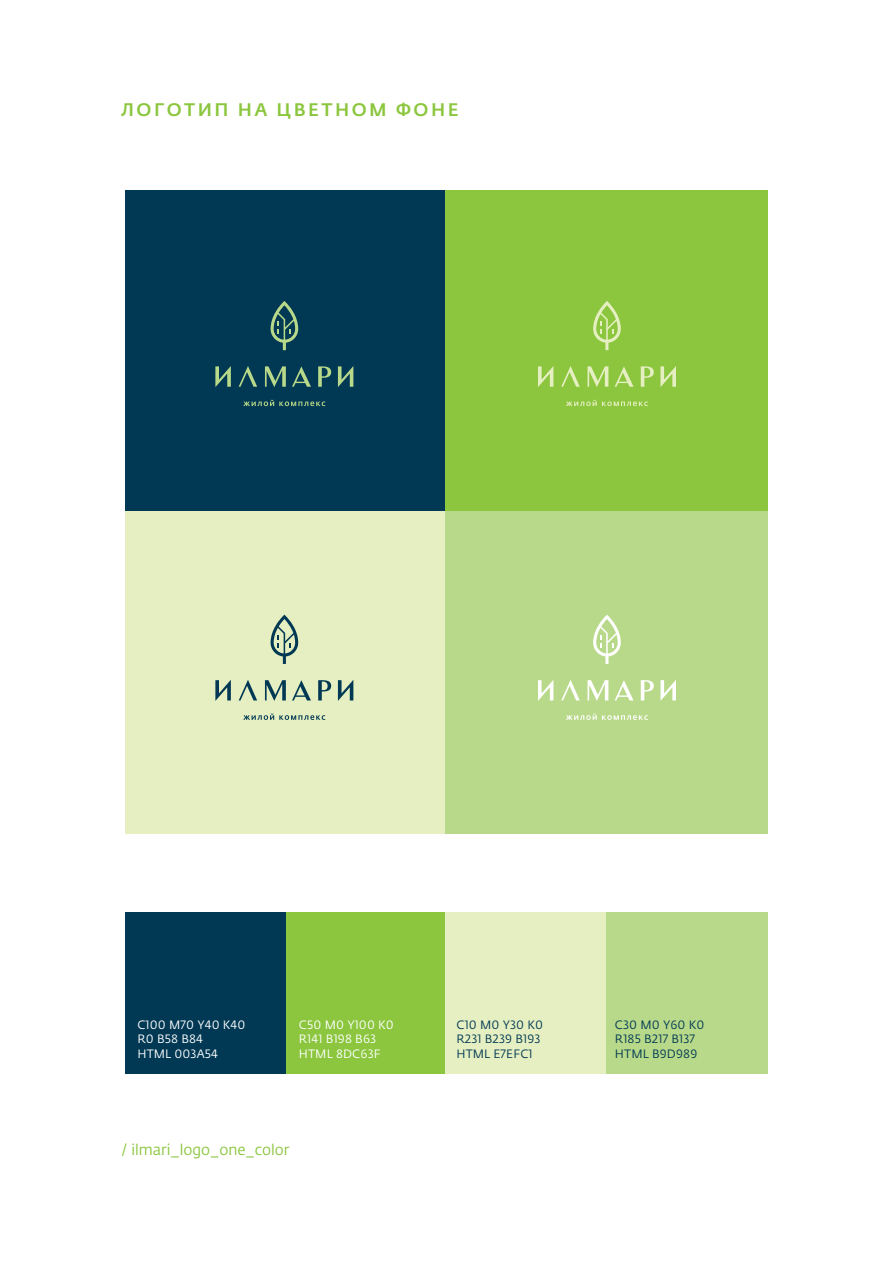
<style>
.page{position:relative;width:893px;height:1263px;background:#fff}
.page>*{position:absolute;margin:0;border:0;box-sizing:border-box;transform-origin:0 0}
.t1{font:500 18px "Fedra Sans Pro";letter-spacing:.14em;color:#8bc63e}
.t2{font:15px "Fedra Sans Pro";color:#8bc63e}
.t3{font:12px/14.4px "Fedra Sans Pro";letter-spacing:.01em;color:#013954}
.t4{font:12px/14.4px "Fedra Sans Pro";letter-spacing:.01em;color:#fff}
</style>
<div class="page">
<div style="left:125px;top:190px;width:323px;height:323px;background:#013954"></div>
<div style="left:445px;top:190px;width:323px;height:323px;background:#8bc63e"></div>
<div style="left:125px;top:913px;width:161px;height:161px;background:#013954"></div>
<div style="left:286px;top:913px;width:161px;height:161px;background:#8bc63e"></div>
<div style="left:446px;top:913px;width:161px;height:161px;background:#e6efc1"></div>
<div style="left:606px;top:913px;width:162px;height:161px;background:#b8d989"></div>
<div style="left:125px;top:511px;width:323px;height:323px;background:#e6efc1"></div>
<div style="left:445px;top:511px;width:323px;height:323px;background:#b8d989"></div>
<svg style="left:243px;top:400px;width:82px;height:6px"></svg>
<svg style="left:239px;top:366px;width:18px;height:21px"></svg>
<svg style="left:265px;top:366px;width:21px;height:21px"></svg>
<svg style="left:292px;top:366px;width:19px;height:21px"></svg>
<svg style="left:318px;top:366px;width:13px;height:21px"></svg>
<svg style="left:215px;top:366px;width:16px;height:21px"></svg>
<svg style="left:338px;top:366px;width:15px;height:21px"></svg>
<svg style="left:271px;top:301px;width:27px;height:49px"></svg>
<svg style="left:566px;top:400px;width:82px;height:6px"></svg>
<svg style="left:561px;top:366px;width:19px;height:21px"></svg>
<svg style="left:587px;top:366px;width:21px;height:21px"></svg>
<svg style="left:615px;top:366px;width:19px;height:21px"></svg>
<svg style="left:641px;top:366px;width:13px;height:21px"></svg>
<svg style="left:538px;top:366px;width:15px;height:21px"></svg>
<svg style="left:660px;top:366px;width:16px;height:21px"></svg>
<svg style="left:593px;top:301px;width:28px;height:49px"></svg>
<svg style="left:243px;top:713px;width:82px;height:7px"></svg>
<svg style="left:239px;top:680px;width:18px;height:20px"></svg>
<svg style="left:265px;top:680px;width:21px;height:21px"></svg>
<svg style="left:292px;top:680px;width:19px;height:20px"></svg>
<svg style="left:318px;top:680px;width:13px;height:20px"></svg>
<svg style="left:215px;top:680px;width:16px;height:21px"></svg>
<svg style="left:338px;top:680px;width:15px;height:21px"></svg>
<svg style="left:271px;top:615px;width:27px;height:49px"></svg>
<svg style="left:566px;top:713px;width:82px;height:7px"></svg>
<svg style="left:561px;top:680px;width:19px;height:20px"></svg>
<svg style="left:587px;top:680px;width:21px;height:21px"></svg>
<svg style="left:615px;top:680px;width:19px;height:20px"></svg>
<svg style="left:641px;top:680px;width:13px;height:20px"></svg>
<svg style="left:538px;top:680px;width:15px;height:21px"></svg>
<svg style="left:660px;top:680px;width:16px;height:21px"></svg>
<svg style="left:593px;top:615px;width:28px;height:49px"></svg>
<h1 class="t1" style="left:121px;top:96px;width:339px">ЛОГОТИП НА ЦВЕТНОМ ФОНЕ</h1>
<p class="t4" style="left:137px;top:1017px;width:110px">C100 M70 Y40 K40<br>R0 B58 B84<br>HTML 003A54</p>
<p class="t4" style="left:299px;top:1017px;width:96px">C50 M0 Y100 K0<br>R141 B198 B63<br>HTML 8DC63F</p>
<p class="t3" style="left:456px;top:1017px;width:88px">C10 M0 Y30 K0<br>R231 B239 B193<br>HTML E7EFC1</p>
<p class="t3" style="left:615px;top:1017px;width:91px">C30 M0 Y60 K0<br>R185 B217 B137<br>HTML B9D989</p>
<p class="t2" style="left:121px;top:1139px;width:170px">/ ilmari_logo_one_color</p>
</div>
